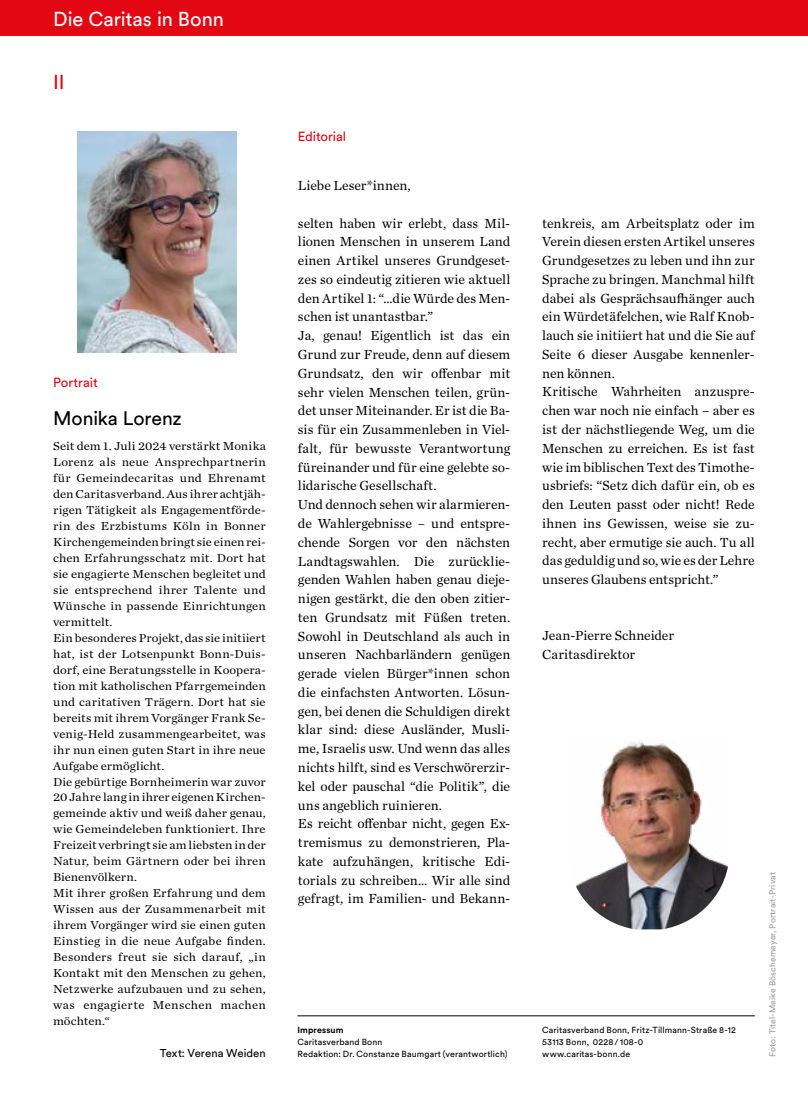
<style>
.page{position:relative;width:808px;height:1110px;background:#fff}
.page>*{position:absolute;margin:0;border:0;box-sizing:border-box;transform-origin:0 0}
.t1{font:20px "Circular XX";letter-spacing:-.005em;color:#fff}
.t2{font:20px "Circular XX";color:#e30613}
.t3{font:19.38px "Circular XX";letter-spacing:-.005em;color:#000}
.t4{font:13.75px/18.8px "Chronicle Text G1";color:#000}
.t5{font:13.12px "Circular XX";color:#e30613}
.t6{font:12px/16px "Chronicle Text G1";letter-spacing:.01em;color:#000;scale:1.06 1}
.t7{font:11.25px "Circular XX";letter-spacing:.01em;color:#000}
.t8{font:8.75px/12.1px "Circular XX";letter-spacing:.015em;color:#000}
.t9{font:700 8.75px "Circular Std";letter-spacing:.015em;color:#000}
.t10{font:8.62px "Circular XX";letter-spacing:.015em;color:#9d9d9c}
</style>
<div class="page">
<div style="left:0;top:0;width:808px;height:35px;background:#e30613"></div>
<img style="left:576px;top:741px;width:152px;height:188px">
<hr style="left:297px;top:1015px;width:458px;height:1px;background:#000">
<img style="left:78px;top:131px;width:159px;height:222px">
<h1 class="t1" style="left:53px;top:6px;width:172px">Die Caritas in Bonn</h1>
<h1 class="t2" style="left:53px;top:68px;width:13px">II</h1>
<p class="t5" style="left:53px;top:373px;width:46px">Portrait</p>
<h2 class="t3" style="left:53px;top:405px;width:130px">Monika Lorenz</h2>
<p class="t6" style="left:53px;top:437px;width:202px">Seit dem 1. Juli 2024 verstärkt Monika Lorenz als neue Ansprechpartnerin für Gemeindecaritas und Ehrenamt den Caritasverband. Aus ihrer achtjäh&shy;rigen Tätigkeit als Engagementförde&shy;rin des Erzbistums Köln in Bonner Kirchengemeinden bringt sie einen rei&shy;chen Erfahrungsschatz mit. Dort hat sie engagierte Menschen begleitet und sie entsprechend ihrer Talente und Wünsche in passende Einrichtungen vermittelt.<br>Ein besonderes Projekt, das sie initiiert hat, ist der Lotsenpunkt Bonn-Duis&shy;dorf, eine Beratungsstelle in Koopera&shy;tion mit katholischen Pfarrgemeinden und caritativen Trägern. Dort hat sie bereits mit ihrem Vorgänger Frank Se&shy;venig-Held zusammengearbeitet, was ihr nun einen guten Start in ihre neue Aufgabe ermöglicht.<br>Die gebürtige Bornheimerin war zuvor 20 Jahre lang in ihrer eigenen Kirchen&shy;gemeinde aktiv und weiß daher genau, wie Gemeindeleben funktioniert. Ihre Freizeit verbringt sie am liebsten in der Natur, beim Gärtnern oder bei ihren Bienenvölkern.<br>Mit ihrer großen Erfahrung und dem Wissen aus der Zusammenarbeit mit ihrem Vorgänger wird sie einen guten Einstieg in die neue Aufgabe finden.<br>Besonders freut sie sich darauf, „in Kontakt mit den Menschen zu gehen, Netzwerke aufzubauen und zu sehen, was engagierte Menschen machen möchten.“</p>
<p class="t7" style="left:160px;top:1044px;width:107px">Text: Verena Weiden</p>
<p class="t5" style="left:298px;top:127px;width:50px">Editorial</p>
<p class="t4" style="left:298px;top:175px;width:114px">Liebe Leser*innen,</p>
<p class="t4" style="left:298px;top:213px;width:214px">selten haben wir erlebt, dass Mil&shy;lionen Menschen in unserem Land einen Artikel unseres Grundgeset&shy;zes so eindeutig zitieren wie aktuell den Artikel 1: “...die Würde des Men&shy;schen ist unantastbar.”<br>Ja, genau! Eigentlich ist das ein Grund zur Freude, denn auf diesem Grundsatz, den wir offenbar mit sehr vielen Menschen teilen, grün&shy;det unser Miteinander. Er ist die Ba&shy;sis für ein Zusammenleben in Viel&shy;falt, für bewusste Verantwortung füreinander und für eine gelebte so&shy;lidarische Gesellschaft.<br>Und dennoch sehen wir alarmieren&shy;de Wahlergebnisse – und entspre&shy;chende Sorgen vor den nächsten Landtagswahlen. Die zurücklie&shy;genden Wahlen haben genau dieje&shy;nigen gestärkt, die den oben zitier&shy;ten Grundsatz mit Füßen treten.<br>Sowohl in Deutschland als auch in unseren Nachbarländern genügen gerade vielen Bürger*innen schon die einfachsten Antworten. Lösun&shy;gen, bei denen die Schuldigen direkt klar sind: diese Ausländer, Musli&shy;me, Israelis usw. Und wenn das alles nichts hilft, sind es Verschwörerzir&shy;kel oder pauschal “die Politik”, die uns angeblich ruinieren.<br>Es reicht offenbar nicht, gegen Ex&shy;tremismus zu demonstrieren, Pla&shy;kate aufzuhängen, kritische Edi&shy;torials zu schreiben... Wir alle sind gefragt, im Familien- und Bekann-</p>
<p class="t4" style="left:542px;top:213px;width:214px">tenkreis, am Arbeitsplatz oder im Verein diesen ersten Artikel unseres Grundgesetzes zu leben und ihn zur Sprache zu bringen. Manchmal hilft dabei als Gesprächsaufhänger auch ein Würdetäfelchen, wie Ralf Knob&shy;lauch sie initiiert hat und die Sie auf Seite 6 dieser Ausgabe kennenler&shy;nen können.<br>Kritische Wahrheiten anzuspre&shy;chen war noch nie einfach – aber es ist der nächstliegende Weg, um die Menschen zu erreichen. Es ist fast wie im biblischen Text des Timothe&shy;usbriefs: “Setz dich dafür ein, ob es den Leuten passt oder nicht! Rede ihnen ins Gewissen, weise sie zu&shy;recht, aber ermutige sie auch. Tu all das geduldig und so, wie es der Lehre unseres Glaubens entspricht.”</p>
<p class="t4" style="left:542px;top:625px;width:133px">Jean-Pierre Schneider<br>Caritasdirektor</p>
<p class="t9" style="left:297px;top:1023px;width:48px">Impressum</p>
<p class="t8" style="left:297px;top:1034px;width:211px">Caritasverband Bonn<br>Redaktion: Dr. Constanze Baumgart (verantwortlich)</p>
<p class="t8" style="left:542px;top:1022px;width:195px">Caritasverband Bonn, Fritz-Tillmann-Straße 8-12<br>53113 Bonn, 0228/108-0<br>www.caritas-bonn.de</p>
<p class="t10" style="left:767px;top:1056px;width:186px;rotate:-90deg">Foto: Titel-Meike Böschemeyer, Portrait-Privat</p>
</div>
